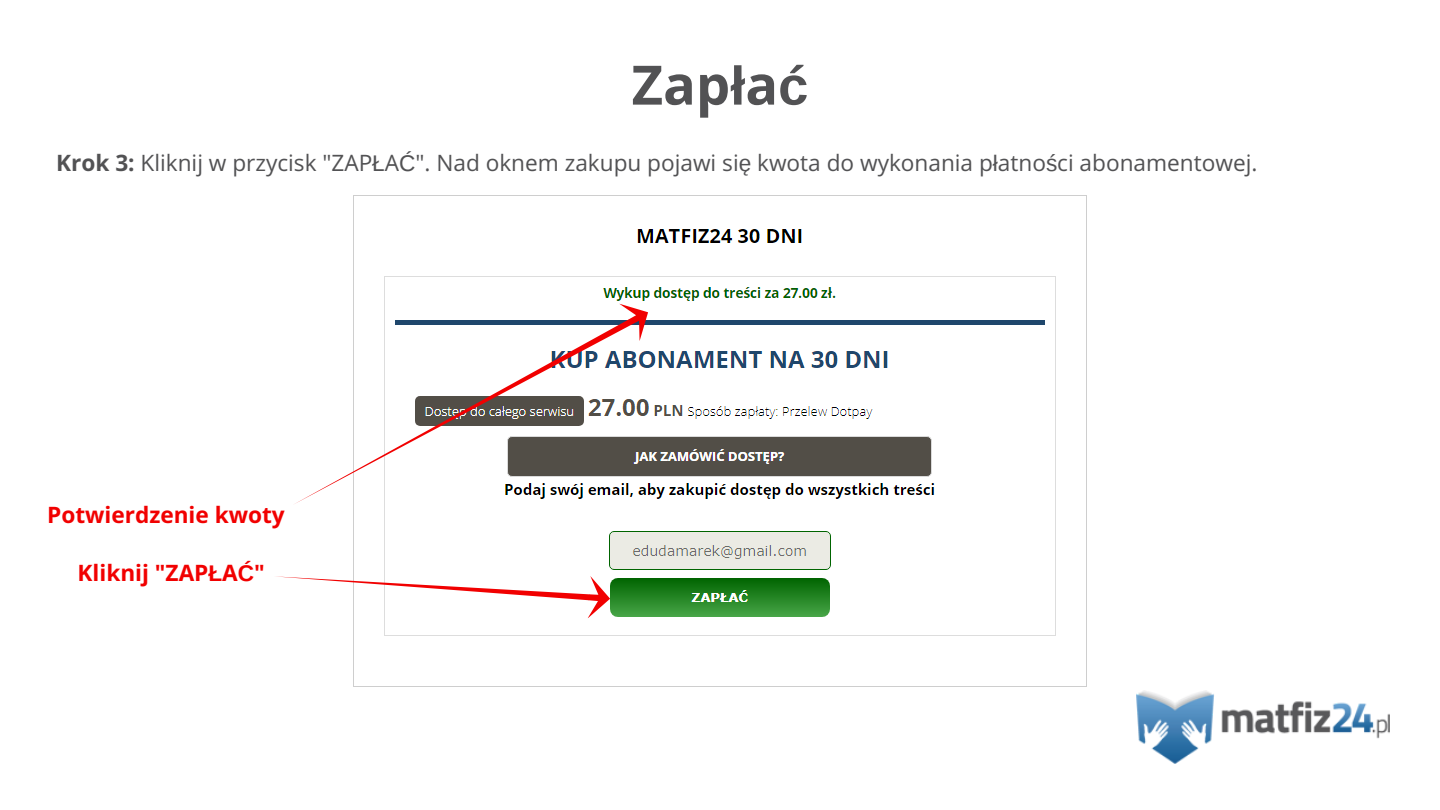
<style>
.page{position:relative;width:1440px;height:810px;background:#fff}
.page>*{position:absolute;margin:0;border:0;box-sizing:border-box;transform-origin:0 0}
.t1{font:700 54.3px "Open Sans";color:#525254}
.t2{font:22.65px "Open Sans";color:#525254}
.t3{font:700 22.65px "Open Sans";color:#f10000}
.s1{font-family:"Liberation Sans"}
.s2{font-weight:700}
</style>
<div class="page">
<img style="left:1136px;top:691px;width:253px;height:73px">
<img style="left:353px;top:195px;width:734px;height:492px">
<svg style="left:619px;top:294px;width:39px;height:47px"></svg>
<svg style="left:295px;top:320px;width:336px;height:188px"></svg>
<svg style="left:276px;top:574px;width:336px;height:46px"></svg>
<h1 class="t1" style="left:632px;top:47px;width:178px">Zap<span class="s1">ł</span>a<span class="s1">ć</span></h1>
<p class="t2" style="left:56px;top:147px;width:1203px"><span class="s2">Krok 3:</span> Kliknij w przycisk "ZAP<span class="s1">Ł</span>A<span class="s1">Ć</span>". Nad oknem zakupu pojawi si<span class="s1">ę</span> kwota do wykonania p<span class="s1">ł</span>atno<span class="s1">ś</span>ci abonamentowej.</p>
<p class="t3" style="left:47px;top:499px;width:239px">Potwierdzenie kwoty</p>
<p class="t3" style="left:78px;top:556px;width:189px">Kliknij "ZAP<span class="s1">Ł</span>A<span class="s1">Ć</span>"</p>
</div>
